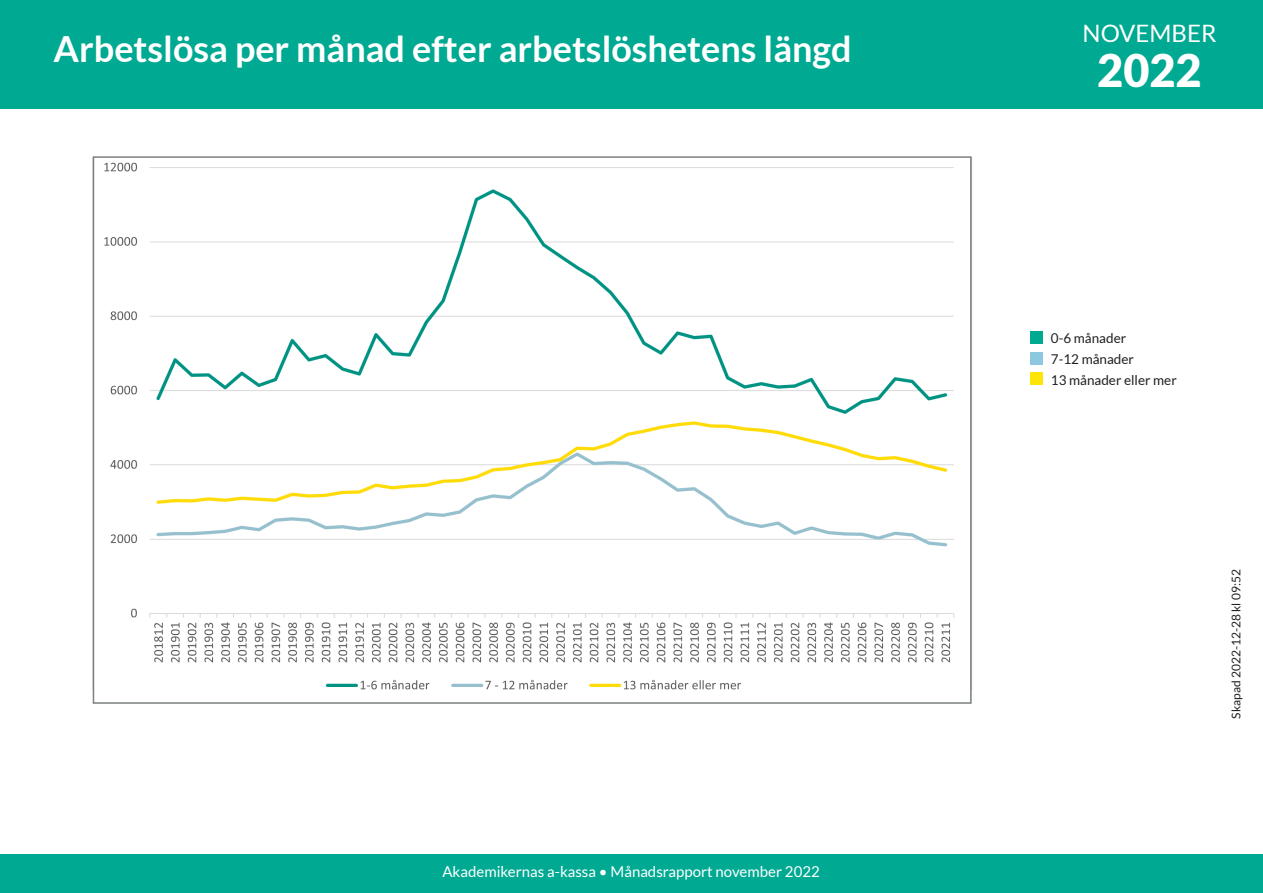
<style>
.page{position:relative;width:1263px;height:893px;background:#fff}
.page>*{position:absolute;margin:0;border:0;box-sizing:border-box;transform-origin:0 0}
.t1{font:900 45px "Lato";color:#fff}
.t2{font:700 36px "Lato";color:#fff}
.t3{font:24px "Lato";color:#fff}
.t4{font:15px "Lato";color:#fff}
.t5{font:13.5px "Lato";color:#231f20}
.t6{font:12px "Lato";color:#231f20}
</style>
<div class="page">
<div style="left:0;top:855px;width:1263px;height:38px;background:#00a992"></div>
<div style="left:0;top:0;width:1263px;height:108px;background:#00a992"></div>
<div style="left:1030px;top:331px;width:13px;height:12px;background:#00a992"></div>
<div style="left:1030px;top:352px;width:13px;height:12px;background:#8dc8e1"></div>
<div style="left:1030px;top:373px;width:13px;height:12px;background:#ffe507"></div>
<img style="left:104px;top:162px;width:851px;height:528px">
<p class="t2" style="left:54px;top:29px;width:800px">Arbetslösa per månad efter arbetslöshetens längd</p>
<p class="t4" style="left:442px;top:863px;width:379px">Akademikernas a-kassa • Månadsrapport november 2022</p>
<p class="t3" style="left:1082px;top:20px;width:135px">NOVEMBER</p>
<p class="t1" style="left:1097px;top:44px;width:106px">2022</p>
<p class="t5" style="left:1051px;top:330px;width:77px">0-6 månader</p>
<p class="t5" style="left:1051px;top:351px;width:85px">7-12 månader</p>
<p class="t5" style="left:1051px;top:372px;width:127px">13 månader eller mer</p>
<p class="t6" style="left:1229px;top:719px;width:151px;rotate:-90deg">Skapad 2022-12-28 kl 09:52</p>
</div>
